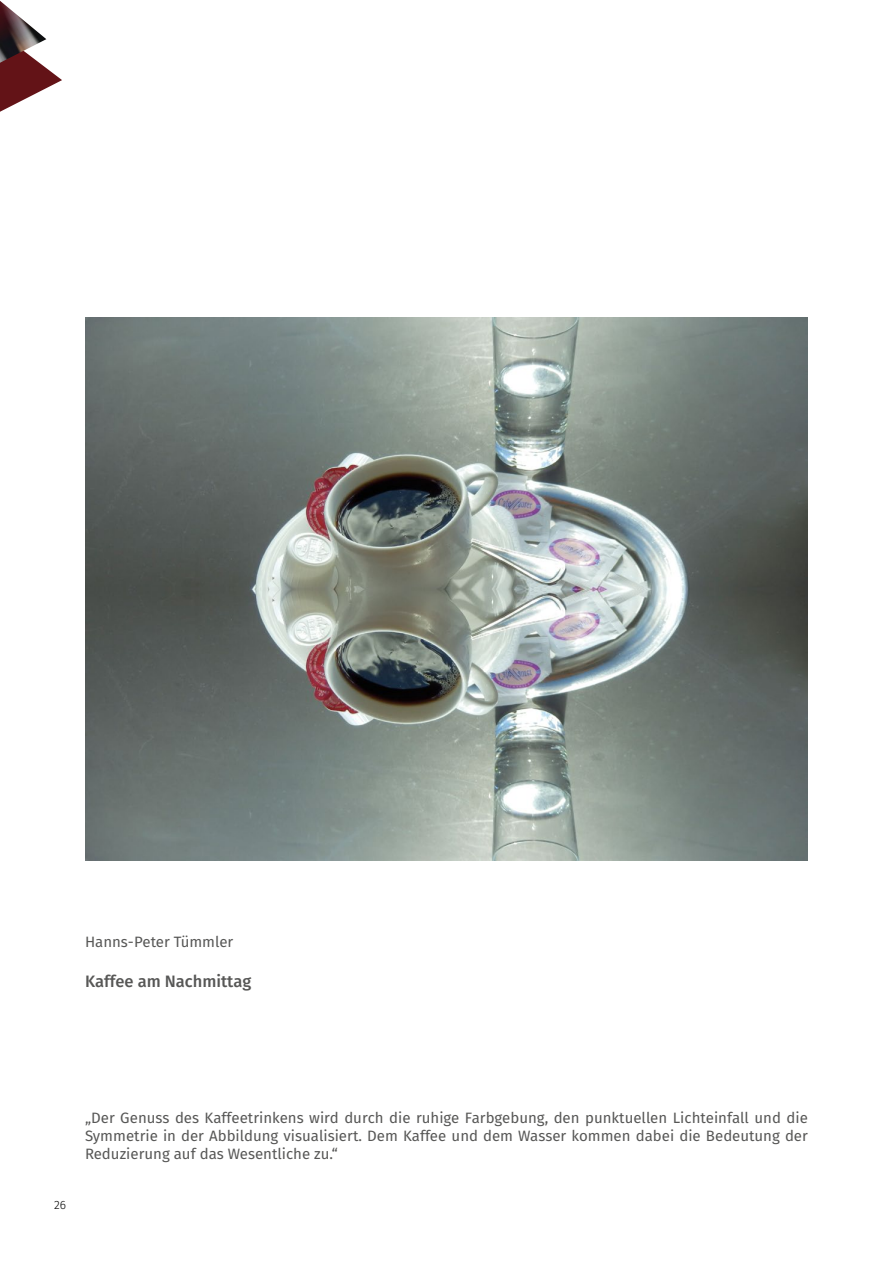
<style>
.page{position:relative;width:893px;height:1263px;background:#fff}
.page>*{position:absolute;margin:0;border:0;box-sizing:border-box;transform-origin:0 0}
.t1{font:500 16.5px "Fira Sans";color:#575756}
.t2{font:15px/18px "Fira Sans";color:#575756;text-align:justify}
.t3{font:300 12px "Fira Sans";color:#000}
</style>
<div class="page">
<svg style="left:0;top:39px;width:62px;height:73px"></svg>
<img style="left:0;top:1px;width:46px;height:77px">
<img style="left:85px;top:318px;width:723px;height:542px">
<p class="t2" style="left:85px;top:934px;width:150px">Hanns-Peter Tümmler</p>
<p class="t1" style="left:85px;top:969px;width:168px">Kaffee am Nachmittag</p>
<p class="t3" style="left:54px;top:1196px;width:14px">26</p>
<p class="t2" style="left:85px;top:1110px;width:724px">„Der Genuss des Kaffeetrinkens wird durch die ruhige Farbgebung, den punktuellen Lichteinfall und die Symmetrie in der Abbildung visualisiert. Dem Kaffee und dem Wasser kommen dabei die Bedeutung der Reduzierung auf das Wesentliche zu.“</p>
</div>
